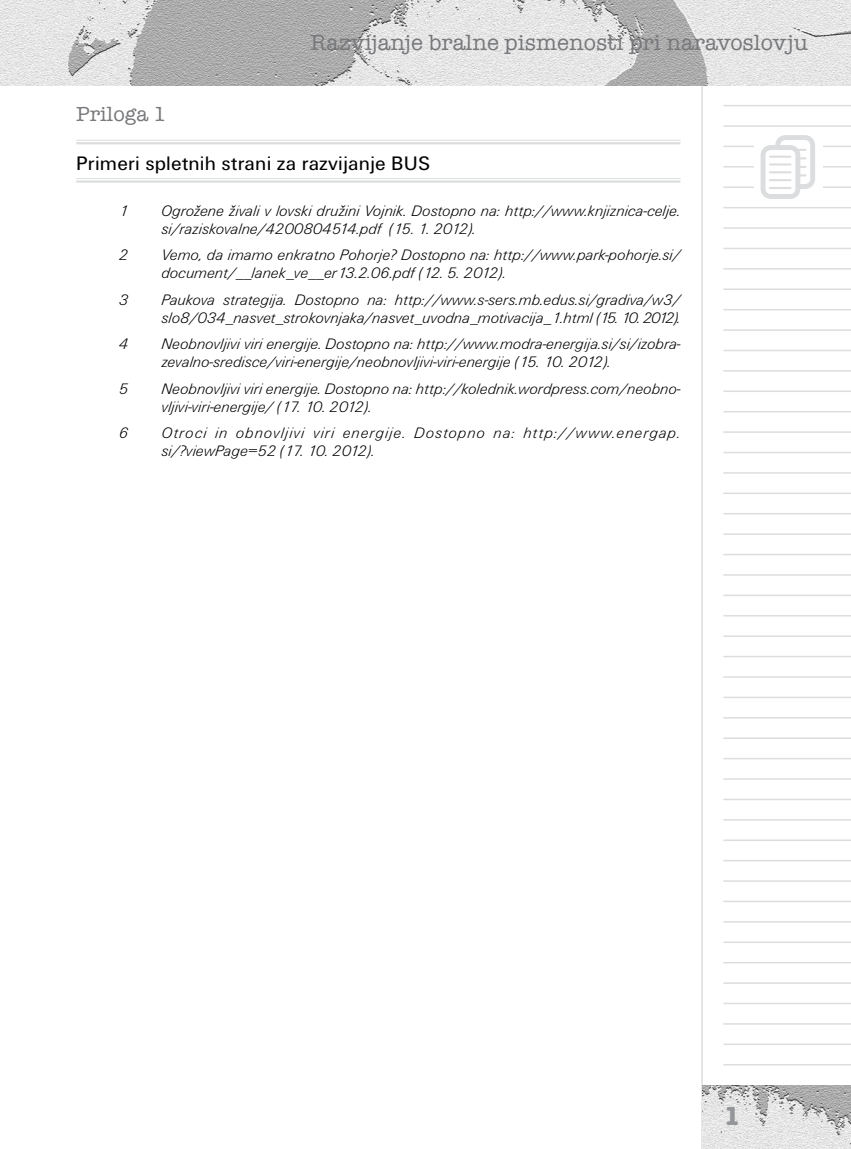
<style>
.page{position:relative;width:851px;height:1149px;background:#fff}
.page>*{position:absolute;margin:0;border:0;box-sizing:border-box;transform-origin:0 0}
.t1{font:700 27px "American Typ Itc DEE";color:#939598}
.t2{font:500 22.5px "American Typ Itc DEE";color:#77787b}
.t3{font:500 21px "American Typ Itc DEE";color:#77787b}
.t4{font:20.25px "Unitus TEE";letter-spacing:.01em;color:#000}
.t5{font:15.75px/18px "Unitus DEE Ligh Ital";color:#000}
.t6{font:15.75px/18px "Unitus DEE Ligh Ital";letter-spacing:.06em;color:#000}
</style>
<div class="page">
<svg style="left:701px;top:85px;width:149px;height:1063px"></svg>
<hr style="left:723px;top:125px;width:127px;height:2px;background:#dcddde">
<hr style="left:723px;top:146px;width:127px;height:1px;background:#dcddde">
<hr style="left:723px;top:166px;width:127px;height:1px;background:#dcddde">
<hr style="left:723px;top:186px;width:127px;height:2px;background:#dcddde">
<hr style="left:723px;top:207px;width:127px;height:1px;background:#dcddde">
<div style="left:754px;top:133px;width:68px;height:68px;background:#fff"></div>
<img style="left:702px;top:1084px;width:148px;height:64px">
<hr style="left:723px;top:105px;width:127px;height:1px;background:#dcddde">
<hr style="left:723px;top:227px;width:127px;height:2px;background:#dcddde">
<hr style="left:723px;top:247px;width:127px;height:2px;background:#dcddde">
<hr style="left:723px;top:268px;width:127px;height:1px;background:#dcddde">
<hr style="left:723px;top:288px;width:127px;height:2px;background:#dcddde">
<hr style="left:723px;top:309px;width:127px;height:1px;background:#dcddde">
<hr style="left:723px;top:329px;width:127px;height:2px;background:#dcddde">
<hr style="left:723px;top:349px;width:127px;height:2px;background:#dcddde">
<hr style="left:723px;top:370px;width:127px;height:1px;background:#dcddde">
<hr style="left:723px;top:390px;width:127px;height:2px;background:#dcddde">
<hr style="left:723px;top:411px;width:127px;height:1px;background:#dcddde">
<hr style="left:723px;top:431px;width:127px;height:2px;background:#dcddde">
<hr style="left:723px;top:451px;width:127px;height:2px;background:#dcddde">
<hr style="left:723px;top:472px;width:127px;height:1px;background:#dcddde">
<hr style="left:723px;top:492px;width:127px;height:2px;background:#dcddde">
<hr style="left:723px;top:513px;width:127px;height:1px;background:#dcddde">
<hr style="left:723px;top:533px;width:127px;height:1px;background:#dcddde">
<hr style="left:723px;top:553px;width:127px;height:2px;background:#dcddde">
<hr style="left:723px;top:574px;width:127px;height:1px;background:#dcddde">
<hr style="left:723px;top:594px;width:127px;height:2px;background:#dcddde">
<hr style="left:723px;top:615px;width:127px;height:1px;background:#dcddde">
<hr style="left:723px;top:635px;width:127px;height:1px;background:#dcddde">
<hr style="left:723px;top:655px;width:127px;height:2px;background:#dcddde">
<hr style="left:723px;top:676px;width:127px;height:1px;background:#dcddde">
<hr style="left:723px;top:696px;width:127px;height:2px;background:#dcddde">
<hr style="left:723px;top:716px;width:127px;height:2px;background:#dcddde">
<hr style="left:723px;top:737px;width:127px;height:1px;background:#dcddde">
<hr style="left:723px;top:757px;width:127px;height:2px;background:#dcddde">
<hr style="left:723px;top:778px;width:127px;height:1px;background:#dcddde">
<hr style="left:723px;top:798px;width:127px;height:2px;background:#dcddde">
<hr style="left:723px;top:818px;width:127px;height:2px;background:#dcddde">
<hr style="left:723px;top:839px;width:127px;height:1px;background:#dcddde">
<hr style="left:723px;top:859px;width:127px;height:2px;background:#dcddde">
<hr style="left:723px;top:880px;width:127px;height:1px;background:#dcddde">
<hr style="left:723px;top:900px;width:127px;height:1px;background:#dcddde">
<hr style="left:723px;top:920px;width:127px;height:2px;background:#dcddde">
<hr style="left:723px;top:941px;width:127px;height:1px;background:#dcddde">
<hr style="left:723px;top:961px;width:127px;height:2px;background:#dcddde">
<hr style="left:723px;top:982px;width:127px;height:1px;background:#dcddde">
<hr style="left:723px;top:1002px;width:127px;height:1px;background:#dcddde">
<hr style="left:723px;top:1022px;width:127px;height:2px;background:#dcddde">
<hr style="left:723px;top:1043px;width:127px;height:1px;background:#dcddde">
<hr style="left:723px;top:1063px;width:127px;height:2px;background:#dcddde">
<img style="left:0;top:0;width:850px;height:85px">
<svg style="left:760px;top:135px;width:55px;height:64px"></svg>
<hr style="left:768px;top:155px;width:23px;height:3px;background:#dcddde">
<hr style="left:768px;top:163px;width:23px;height:2px;background:#dcddde">
<hr style="left:768px;top:171px;width:23px;height:2px;background:#dcddde">
<hr style="left:768px;top:179px;width:23px;height:2px;background:#dcddde">
<hr style="left:768px;top:187px;width:23px;height:2px;background:#dcddde">
<hr style="left:76px;top:140px;width:604px;height:1px;background:#dcddde">
<hr style="left:76px;top:142px;width:604px;height:2px;background:#dcddde">
<hr style="left:76px;top:178px;width:604px;height:1px;background:#dcddde">
<hr style="left:76px;top:180px;width:604px;height:3px;background:#dcddde">
<h2 class="t2" style="left:310px;top:30px;width:499px">Razvijanje bralne pismenosti pri naravoslovju</h2>
<h3 class="t3" style="left:76px;top:103px;width:92px">Priloga 1</h3>
<p class="t4" style="left:76px;top:151px;width:355px">Primeri spletnih strani za razvijanje BUS</p>
<p class="t5" style="left:119px;top:201px;width:11px">1</p>
<p class="t5" style="left:161px;top:201px;width:520px">Ogrožene živali v lovski družini Vojnik. Dostopno na: http://www.knjiznica-celje. si/raziskovalne/4200804514.pdf (15. 1. 2012).</p>
<p class="t5" style="left:119px;top:246px;width:11px">2</p>
<p class="t5" style="left:161px;top:246px;width:520px">Vemo, da imamo enkratno Pohorje? Dostopno na: http://www.park-pohorje.si/ document/__lanek_ve__er13.2.06.pdf (12. 5. 2012).</p>
<p class="t5" style="left:119px;top:290px;width:11px">3</p>
<p class="t5" style="left:161px;top:290px;width:520px">Paukova strategija. Dostopno na: http://www.s-sers.mb.edus.si/gradiva/w3/ slo8/034_nasvet_strokovnjaka/nasvet_uvodna_motivacija_1.html (15.10.2012).</p>
<p class="t5" style="left:119px;top:335px;width:11px">4</p>
<p class="t5" style="left:161px;top:335px;width:521px">Neobnovljivi viri energije. Dostopno na: http://www.modra-energija.si/si/izobra&shy;zevalno-sredisce/viri-energije/neobnovljivi-viri-energije (15. 10. 2012).</p>
<p class="t5" style="left:119px;top:379px;width:11px">5</p>
<p class="t5" style="left:161px;top:379px;width:521px">Neobnovljivi viri energije. Dostopno na: http://kolednik.wordpress.com/neobno&shy;vljivi-viri-energije/ (17. 10. 2012).</p>
<p class="t5" style="left:119px;top:424px;width:11px">6</p>
<p class="t6" style="left:161px;top:424px;width:520px">Otroci in obnovljivi viri energije. Dostopno na: http://www.energap. si/?viewPage=52 (17. 10. 2012).</p>
<h1 class="t1" style="left:723px;top:1099px;width:18px">1</h1>
</div>
